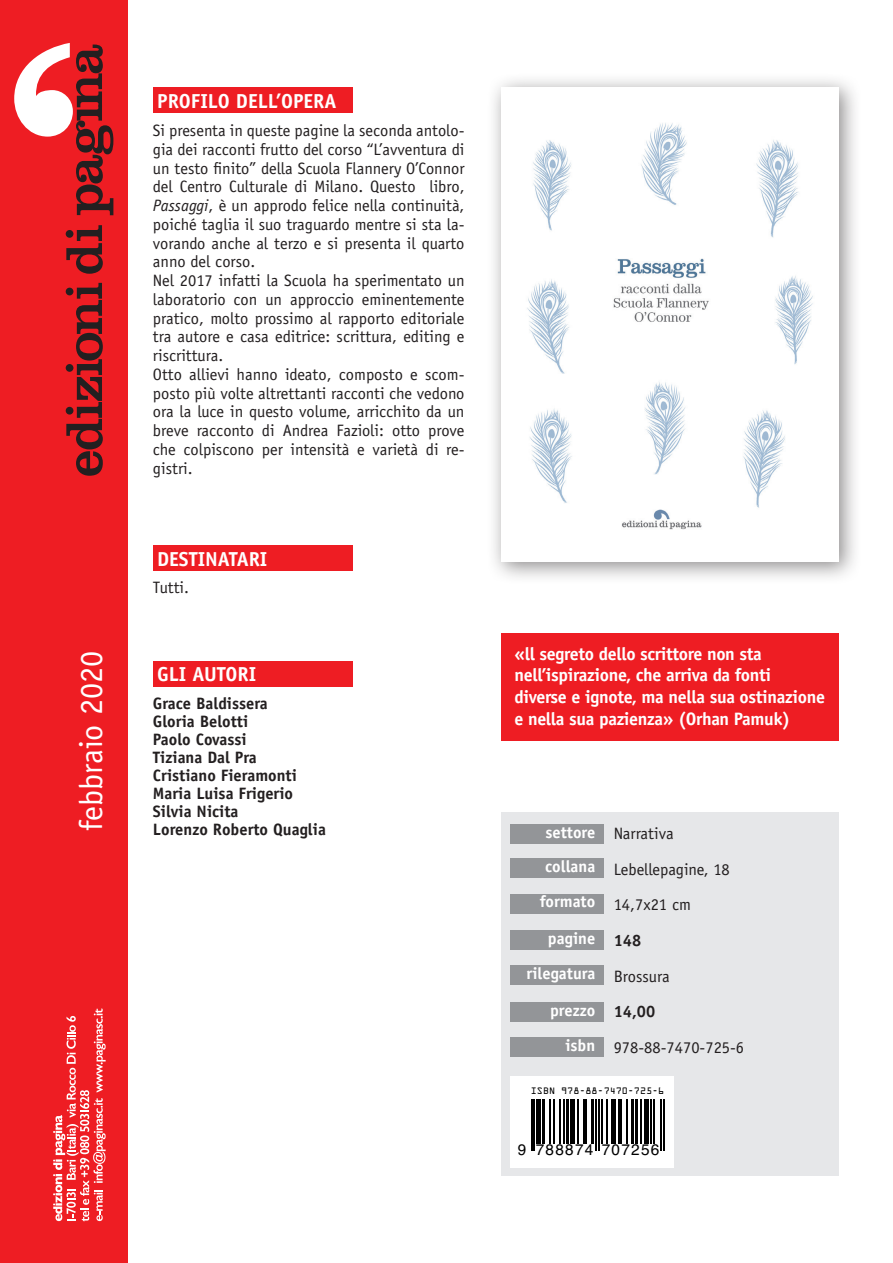
<style>
.page{position:relative;width:893px;height:1263px;background:#fff}
.page>*{position:absolute;margin:0;border:0;box-sizing:border-box;transform-origin:0 0}
.t1{font:32.25px "Officina Sans Std";color:#fff}
.t2{font:700 20.25px "Officina Sans Std";color:#fff}
.Slogan{font:700 18px/21.6px "Officina Sans Std";letter-spacing:-.02em;color:#fff}
.Caratteristiche_tecn{font:16.5px/18.8px "Officina Sans Std";color:#231f20;text-align:justify}
.Caratteristiche_tecn-2{font:700 16.5px "Officina Sans Std";color:#231f20}
.t3{font:700 16.5px "Officina Sans Std";color:#fff}
.t4{font:15.3px "Helvetica";letter-spacing:.085em;color:#000}
.t5{font:8.4px "OCRA Std";color:#000}
.s1{font-style:italic}
</style>
<div class="page">
<div style="left:0;top:0;width:127px;height:1263px;background:#ee1d23"></div>
<svg style="left:66px;top:283px;width:37px;height:193px"></svg>
<svg style="left:66px;top:225px;width:37px;height:49px"></svg>
<svg style="left:14px;top:43px;width:99px;height:172px"></svg>
<svg style="left:53px;top:1008px;width:53px;height:213px"></svg>
<div style="left:502px;top:812px;width:337px;height:363px;background:#e6e7e9"></div>
<div style="left:487px;top:73px;width:375px;height:512px;background:#231f20;opacity:.51"></div>
<img style="left:502px;top:88px;width:337px;height:474px">
<div style="left:153px;top:88px;width:200px;height:25px;background:#ee1d23"></div>
<div style="left:153px;top:546px;width:200px;height:25px;background:#ee1d23"></div>
<div style="left:153px;top:661px;width:200px;height:26px;background:#ee1d23"></div>
<div style="left:502px;top:634px;width:337px;height:107px;background:#ee1d23"></div>
<div style="left:510px;top:825px;width:94px;height:19px;background:#939598"></div>
<div style="left:510px;top:859px;width:94px;height:19px;background:#939598"></div>
<div style="left:510px;top:930px;width:94px;height:20px;background:#939598"></div>
<div style="left:510px;top:1002px;width:94px;height:19px;background:#939598"></div>
<div style="left:510px;top:894px;width:94px;height:19px;background:#939598"></div>
<div style="left:510px;top:966px;width:94px;height:19px;background:#939598"></div>
<div style="left:510px;top:1038px;width:94px;height:19px;background:#939598"></div>
<div style="left:510px;top:1076px;width:163px;height:91px;background:#fff"></div>
<hr style="left:531px;top:1099px;width:1px;height:51px;background:#000">
<hr style="left:534px;top:1099px;width:1px;height:51px;background:#000">
<div style="left:536px;top:1099px;width:5px;height:44px;background:#000"></div>
<hr style="left:542px;top:1099px;width:3px;height:44px;background:#000">
<hr style="left:549px;top:1099px;width:2px;height:44px;background:#000">
<hr style="left:553px;top:1099px;width:2px;height:44px;background:#000">
<hr style="left:559px;top:1099px;width:1px;height:44px;background:#000">
<hr style="left:563px;top:1099px;width:2px;height:44px;background:#000">
<hr style="left:566px;top:1099px;width:3px;height:44px;background:#000">
<hr style="left:570px;top:1099px;width:4px;height:44px;background:#000">
<hr style="left:577px;top:1099px;width:2px;height:44px;background:#000">
<hr style="left:583px;top:1099px;width:1px;height:44px;background:#000">
<hr style="left:586px;top:1099px;width:1px;height:44px;background:#000">
<hr style="left:591px;top:1099px;width:3px;height:44px;background:#000">
<hr style="left:595px;top:1099px;width:2px;height:51px;background:#000">
<hr style="left:598px;top:1099px;width:2px;height:51px;background:#000">
<hr style="left:601px;top:1099px;width:1px;height:44px;background:#000">
<hr style="left:607px;top:1099px;width:1px;height:44px;background:#000">
<hr style="left:611px;top:1099px;width:4px;height:44px;background:#000">
<hr style="left:618px;top:1099px;width:1px;height:44px;background:#000">
<hr style="left:621px;top:1099px;width:1px;height:44px;background:#000">
<hr style="left:626px;top:1099px;width:2px;height:44px;background:#000">
<hr style="left:630px;top:1099px;width:3px;height:44px;background:#000">
<hr style="left:635px;top:1099px;width:3px;height:44px;background:#000">
<hr style="left:640px;top:1099px;width:2px;height:44px;background:#000">
<hr style="left:645px;top:1099px;width:4px;height:44px;background:#000">
<hr style="left:650px;top:1099px;width:2px;height:44px;background:#000">
<hr style="left:653px;top:1099px;width:1px;height:44px;background:#000">
<hr style="left:660px;top:1099px;width:1px;height:51px;background:#000">
<hr style="left:663px;top:1099px;width:1px;height:51px;background:#000">
<p class="t1" style="left:72px;top:831px;width:182px;rotate:-90deg">febbraio 2020</p>
<p class="t2" style="left:157px;top:88px;width:181px">PROFILO DELL’OPERA</p>
<p class="Caratteristiche_tecn" style="left:153px;top:121px;width:313px">Si presenta in queste pagine la seconda antolo&shy;gia dei racconti frutto del corso “L’avventura di un testo finito” della Scuola Flannery O’Connor del Centro Culturale di Milano. Questo libro, <span class="s1">Passaggi</span>, è un approdo felice nella continuità, poiché taglia il suo traguardo mentre si sta la&shy;vorando anche al terzo e si presenta il quarto anno del corso.</p>
<p class="Caratteristiche_tecn" style="left:153px;top:271px;width:313px">Nel 2017 infatti la Scuola ha sperimentato un laboratorio con un approccio eminentemente pratico, molto prossimo al rapporto editoriale tra autore e casa editrice: scrittura, editing e riscrittura.</p>
<p class="Caratteristiche_tecn" style="left:153px;top:365px;width:313px">Otto allievi hanno ideato, composto e scom&shy;posto più volte altrettanti racconti che vedono ora la luce in questo volume, arricchito da un breve racconto di Andrea Fazioli: otto prove che colpiscono per intensità e varietà di re&shy;gistri.</p>
<p class="t2" style="left:157px;top:546px;width:112px">DESTINATARI</p>
<p class="Caratteristiche_tecn" style="left:153px;top:578px;width:38px">Tutti.</p>
<p class="t2" style="left:157px;top:662px;width:101px">GLI AUTORI</p>
<p class="Caratteristiche_tecn-2" style="left:153px;top:693px;width:116px">Grace Baldissera</p>
<p class="Caratteristiche_tecn-2" style="left:153px;top:711px;width:97px">Gloria Belotti</p>
<p class="Caratteristiche_tecn-2" style="left:153px;top:729px;width:95px">Paolo Covassi</p>
<p class="Caratteristiche_tecn-2" style="left:153px;top:747px;width:105px">Tiziana Dal Pra</p>
<p class="Caratteristiche_tecn-2" style="left:153px;top:765px;width:145px">Cristiano Fieramonti</p>
<p class="Caratteristiche_tecn-2" style="left:153px;top:783px;width:142px">Maria Luisa Frigerio</p>
<p class="Caratteristiche_tecn-2" style="left:153px;top:801px;width:87px">Silvia Nicita</p>
<p class="Caratteristiche_tecn-2" style="left:153px;top:819px;width:174px">Lorenzo Roberto Quaglia</p>
<p class="Slogan" style="left:514px;top:643px;width:312px">«ll segreto dello scrittore non sta nell’ispirazione, che arriva da fonti diverse e ignote, ma nella sua ostinazione</p>
<p class="Slogan" style="left:514px;top:707px;width:278px">e nella sua pazienza» (Orhan Pamuk)</p>
<p class="Caratteristiche_tecn" style="left:614px;top:824px;width:61px">Narrativa</p>
<p class="Caratteristiche_tecn" style="left:614px;top:860px;width:118px">Lebellepagine, 18</p>
<p class="Caratteristiche_tecn" style="left:614px;top:895px;width:79px">14,7x21 cm</p>
<p class="Caratteristiche_tecn-2" style="left:614px;top:930px;width:29px">148</p>
<p class="Caratteristiche_tecn" style="left:614px;top:967px;width:57px">Brossura</p>
<p class="Caratteristiche_tecn-2" style="left:614px;top:1001px;width:43px">14,00</p>
<p class="Caratteristiche_tecn" style="left:614px;top:1038px;width:132px">978-88-7470-725-6</p>
<p class="t5" style="left:531px;top:1087px;width:135px">ISBN 978-88-7470-725-6</p>
<p class="t3" style="left:545px;top:822px;width:51px">settore</p>
<p class="t3" style="left:545px;top:856px;width:52px">collana</p>
<p class="t3" style="left:540px;top:891px;width:57px">formato</p>
<p class="t3" style="left:548px;top:928px;width:49px">pagine</p>
<p class="t3" style="left:527px;top:963px;width:70px">rilegatura</p>
<p class="t3" style="left:550px;top:1000px;width:47px">prezzo</p>
<p class="t3" style="left:565px;top:1035px;width:31px">isbn</p>
<p class="t4" style="left:518px;top:1138px;width:143px">9 788874 707256</p>
</div>
